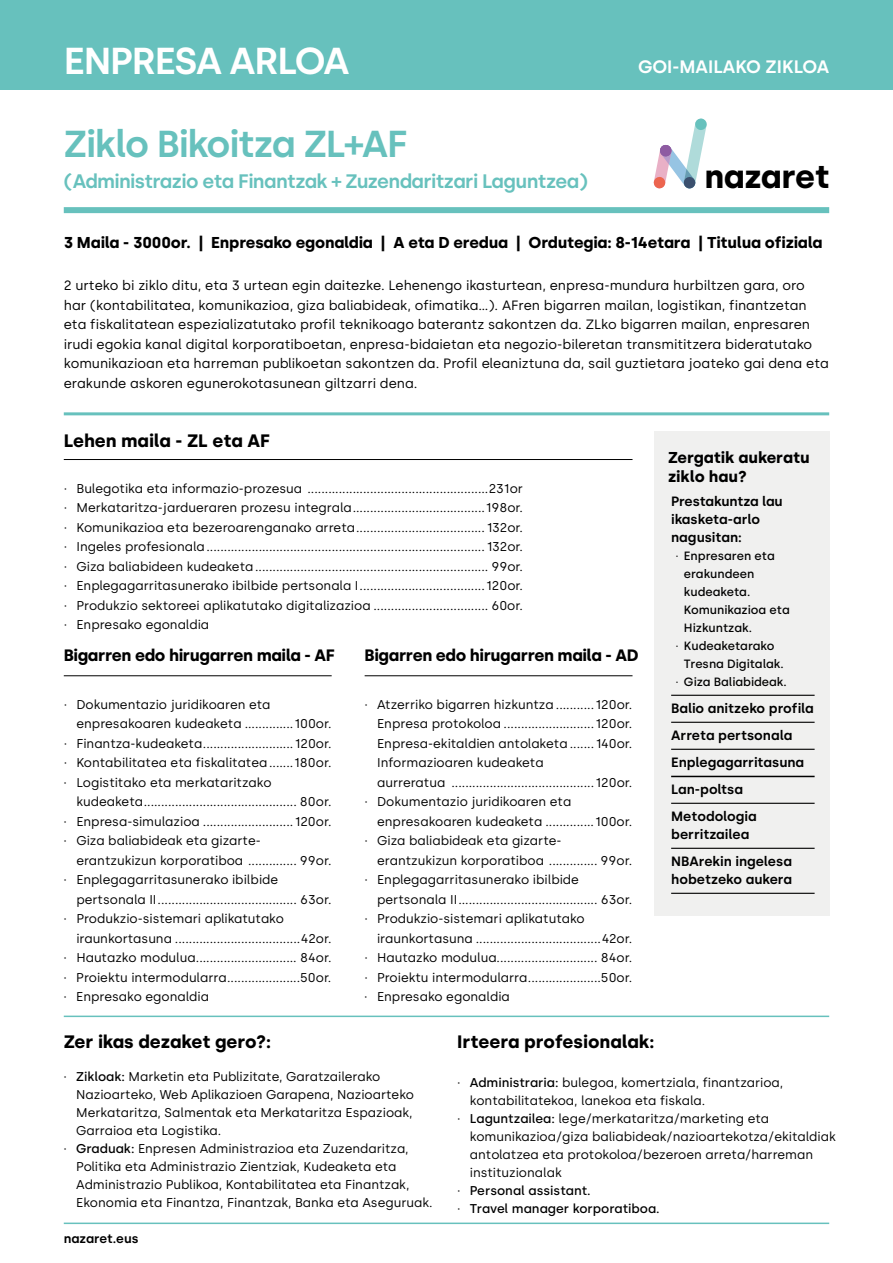
<style>
.page{position:relative;width:893px;height:1263px;background:#fff}
.page>*{position:absolute;margin:0;border:0;box-sizing:border-box;transform-origin:0 0}
.t1{font:600 37.5px "Silka";letter-spacing:-.03em;color:#67c1bd}
.t2{font:600 37.5px "Silka";letter-spacing:-.03em;color:#fff}
.t3{font:700 32.85px "Silka";letter-spacing:-.01em;color:#000}
.t4{font:600 19.5px "Silka";letter-spacing:-.03em;color:#67c1bd}
.t5{font:700 18px "Silka";color:#000}
.t6{font:600 18px "Silka";color:#fff}
.t7{font:700 16.5px "Silka";letter-spacing:-.02em;color:#000}
.t8{font:700 15.75px/18.9px "Silka";letter-spacing:-.01em;color:#000}
.t9{font:13.5px/19.5px "Silka";color:#000}
.t10{font:600 13.5px/27px "Silka";color:#000}
.t11{font:12.75px/19.5px "Silka";color:#000;text-align:justify}
.t12{font:500 12.75px "Silka";color:#000}
.t13{font:600 12.75px "Silka";color:#000}
.t14{font:500 12px "Silka";color:#000}
.s1{font-weight:400}
.s2{font-weight:500}
</style>
<div class="page">
<hr style="left:64px;top:412px;width:765px;height:3px;background:#67c1bd">
<hr style="left:64px;top:1015px;width:765px;height:2px;background:#67c1bd">
<hr style="left:64px;top:459px;width:568px;height:1px;background:#000">
<hr style="left:64px;top:675px;width:268px;height:1px;background:#000">
<hr style="left:365px;top:675px;width:267px;height:1px;background:#000">
<div style="left:654px;top:432px;width:175px;height:484px;background:#f0f0ef"></div>
<hr style="left:671px;top:695px;width:144px;height:1px;background:#000">
<hr style="left:671px;top:722px;width:144px;height:1px;background:#000">
<hr style="left:671px;top:749px;width:144px;height:1px;background:#000">
<hr style="left:671px;top:776px;width:144px;height:1px;background:#000">
<hr style="left:671px;top:803px;width:144px;height:1px;background:#000">
<hr style="left:671px;top:848px;width:144px;height:1px;background:#000">
<hr style="left:671px;top:893px;width:144px;height:1px;background:#000">
<div style="left:64px;top:207px;width:765px;height:6px;background:#67c1bd"></div>
<div style="left:0;top:0;width:893px;height:89px;background:#67c1bd"></div>
<svg style="left:653px;top:118px;width:54px;height:71px"></svg>
<hr style="left:64px;top:1222px;width:765px;height:2px;background:#67c1bd">
<h1 class="t2" style="left:64px;top:39px;width:287px">ENPRESA ARLOA</h1>
<h1 class="t1" style="left:64px;top:121px;width:346px">Ziklo Bikoitza ZL+AF</h1>
<h3 class="t4" style="left:64px;top:170px;width:526px">(Administrazio eta Finantzak + Zuzendaritzari Laguntzea)</h3>
<h3 class="t6" style="left:638px;top:56px;width:193px">GOI-MAILAKO ZIKLOA</h3>
<h2 class="t3" style="left:704px;top:157px;width:126px">nazaret</h2>
<p class="t8" style="left:64px;top:233px;width:760px">3 Maila - 3000or. | Enpresako egonaldia | A eta D eredua | Ordutegia: 8-14etara | Titulua ofiziala</p>
<p class="t9" style="left:64px;top:276px;width:767px">2 urteko bi ziklo ditu, eta 3 urtean egin daitezke. Lehenengo ikasturtean, enpresa-mundura hurbiltzen gara, oro har (kontabilitatea, komunikazioa, giza baliabideak, ofimatika…). AFren bigarren mailan, logistikan, finantzetan eta fiskalitatean espezializatutako profil teknikoago baterantz sakontzen da. ZLko bigarren mailan, enpresaren irudi egokia kanal digital korporatiboetan, enpresa-bidaietan eta negozio-bileretan transmititzera bideratutako komunikazioan eta harreman publikoetan sakontzen da. Profil eleaniztuna da, sail guztietara joateko gai dena eta erakunde askoren egunerokotasunean giltzarri dena.</p>
<h3 class="t5" style="left:64px;top:430px;width:208px">Lehen maila - ZL eta AF</h3>
<p class="t11" style="left:64px;top:478px;width:461px">· Bulegotika eta informazio-prozesua ....................................................231or · Merkataritza-jardueraren prozesu integrala......................................198or. · Komunikazioa eta bezeroarenganako arreta..................................... 132or. · Ingeles profesionala................................................................................ 132or. · Giza baliabideen kudeaketa................................................................... 99or. · Enplegagarritasunerako ibilbide pertsonala I....................................120or. · Produkzio sektoreei aplikatutako digitalizazioa ................................. 60or. · Enpresako egonaldia</p>
<p class="t7" style="left:64px;top:646px;width:273px">Bigarren edo hirugarren maila - AF</p>
<p class="t11" style="left:64px;top:694px;width:208px">· Dokumentazio juridikoaren eta</p>
<p class="t11" style="left:76px;top:714px;width:257px">enpresakoaren kudeaketa ..............100or.</p>
<p class="t11" style="left:64px;top:733px;width:269px">· Finantza-kudeaketa..........................120or.</p>
<p class="t11" style="left:64px;top:753px;width:269px">· Kontabilitatea eta fiskalitatea.......180or.</p>
<p class="t11" style="left:64px;top:772px;width:209px">· Logistitako eta merkataritzako</p>
<p class="t11" style="left:76px;top:792px;width:257px">kudeaketa............................................ 80or.</p>
<p class="t11" style="left:64px;top:811px;width:269px">· Enpresa-simulazioa ..........................120or.</p>
<p class="t11" style="left:64px;top:831px;width:199px">· Giza baliabideak eta gizarte-</p>
<p class="t11" style="left:76px;top:850px;width:257px">erantzukizun korporatiboa .............. 99or.</p>
<p class="t11" style="left:64px;top:870px;width:216px">· Enplegagarritasunerako ibilbide</p>
<p class="t11" style="left:76px;top:889px;width:257px">pertsonala II........................................ 63or.</p>
<p class="t11" style="left:64px;top:909px;width:222px">· Produkzio-sistemari aplikatutako</p>
<p class="t11" style="left:76px;top:928px;width:257px">iraunkortasuna ....................................42or.</p>
<p class="t11" style="left:64px;top:948px;width:269px">· Hautazko modulua............................. 84or.</p>
<p class="t11" style="left:64px;top:967px;width:269px">· Proiektu intermodularra.....................50or.</p>
<p class="t11" style="left:64px;top:987px;width:147px">· Enpresako egonaldia</p>
<p class="t7" style="left:365px;top:646px;width:275px">Bigarren edo hirugarren maila - AD</p>
<p class="t11" style="left:364px;top:694px;width:269px">· Atzerriko bigarren hizkuntza ...........120or.</p>
<p class="t11" style="left:377px;top:714px;width:257px">Enpresa protokoloa ..........................120or.</p>
<p class="t11" style="left:377px;top:733px;width:257px">Enpresa-ekitaldien antolaketa ....... 140or.</p>
<p class="t11" style="left:377px;top:753px;width:168px">Informazioaren kudeaketa</p>
<p class="t11" style="left:377px;top:772px;width:257px">aurreratua .........................................120or.</p>
<p class="t11" style="left:364px;top:792px;width:208px">· Dokumentazio juridikoaren eta</p>
<p class="t11" style="left:377px;top:811px;width:257px">enpresakoaren kudeaketa ..............100or.</p>
<p class="t11" style="left:364px;top:831px;width:199px">· Giza baliabideak eta gizarte-</p>
<p class="t11" style="left:377px;top:850px;width:257px">erantzukizun korporatiboa .............. 99or.</p>
<p class="t11" style="left:364px;top:870px;width:216px">· Enplegagarritasunerako ibilbide</p>
<p class="t11" style="left:377px;top:889px;width:257px">pertsonala II........................................ 63or.</p>
<p class="t11" style="left:364px;top:909px;width:222px">· Produkzio-sistemari aplikatutako</p>
<p class="t11" style="left:377px;top:928px;width:257px">iraunkortasuna ....................................42or.</p>
<p class="t11" style="left:364px;top:948px;width:269px">· Hautazko modulua............................. 84or.</p>
<p class="t11" style="left:364px;top:967px;width:269px">· Proiektu intermodularra.....................50or.</p>
<p class="t11" style="left:364px;top:987px;width:147px">· Enpresako egonaldia</p>
<h3 class="t5" style="left:64px;top:1031px;width:209px">Zer ikas dezaket gero?:</h3>
<h3 class="t5" style="left:457px;top:1031px;width:199px">Irteera profesionalak:</h3>
<p class="t8" style="left:668px;top:448px;width:143px">Zergatik aukeratu ziklo hau?</p>
<p class="t10" style="left:671px;top:492px;width:113px;line-height:18px">Prestakuntza lau ikasketa-arlo nagusitan:</p>
<p class="t14" style="left:675px;top:549px;width:101px"><span class="s1">·</span> Enpresaren eta</p>
<p class="t14" style="left:684px;top:567px;width:72px">erakundeen</p>
<p class="t14" style="left:684px;top:585px;width:68px">kudeaketa.</p>
<p class="t14" style="left:684px;top:603px;width:107px">Komunikazioa eta</p>
<p class="t14" style="left:684px;top:621px;width:70px">Hizkuntzak.</p>
<p class="t14" style="left:675px;top:639px;width:101px"><span class="s1">·</span> Kudeaketarako</p>
<p class="t14" style="left:684px;top:657px;width:101px">Tresna Digitalak.</p>
<p class="t14" style="left:675px;top:675px;width:113px"><span class="s1">·</span> Giza Baliabideak.</p>
<p class="t10" style="left:671px;top:695px;width:144px">Balio anitzeko profila<br>Arreta pertsonala<br>Enplegagarritasuna<br>Lan-poltsa<br>Metodologia</p>
<p class="t10" style="left:671px;top:821px;width:122px">berritzailea<br>NBArekin ingelesa</p>
<p class="t10" style="left:671px;top:866px;width:122px">hobetzeko aukera</p>
<p class="t11" style="left:63px;top:1067px;width:318px">· <span class="s2">Zikloak:</span> Marketin eta Publizitate, Garatzailerako</p>
<p class="t11" style="left:76px;top:1085px;width:339px">Nazioarteko, Web Aplikazioen Garapena, Nazioarteko</p>
<p class="t11" style="left:76px;top:1103px;width:338px">Merkataritza, Salmentak eta Merkataritza Espazioak,</p>
<p class="t11" style="left:76px;top:1121px;width:147px">Garraioa eta Logistika.</p>
<p class="t11" style="left:63px;top:1139px;width:347px">· <span class="s2">Graduak:</span> Enpresen Administrazioa eta Zuzendaritza,</p>
<p class="t11" style="left:76px;top:1157px;width:322px">Politika eta Administrazio Zientziak, Kudeaketa eta</p>
<p class="t11" style="left:76px;top:1175px;width:335px">Administrazio Publikoa, Kontabilitatea eta Finantzak,</p>
<p class="t11" style="left:76px;top:1193px;width:358px">Ekonomia eta Finantza, Finantzak, Banka eta Aseguruak.</p>
<p class="t13" style="left:64px;top:1231px;width:76px">nazaret.eus</p>
<p class="t11" style="left:457px;top:1073px;width:328px">· <span class="s2">Administraria:</span> bulegoa, komertziala, finantzarioa,</p>
<p class="t11" style="left:470px;top:1091px;width:237px">kontabilitatekoa, lanekoa eta fiskala.</p>
<p class="t11" style="left:457px;top:1109px;width:314px">· <span class="s2">Laguntzailea:</span> lege/merkataritza/marketing eta</p>
<p class="t11" style="left:470px;top:1127px;width:367px">komunikazioa/giza baliabideak/nazioartekotza/ekitaldiak</p>
<p class="t11" style="left:470px;top:1145px;width:345px">antolatzea eta protokoloa/bezeroen arreta/harreman</p>
<p class="t11" style="left:470px;top:1163px;width:93px">instituzionalak</p>
<p class="t12" style="left:457px;top:1183px;width:135px"><span class="s1">·</span> Personal assistant.</p>
<p class="t12" style="left:457px;top:1201px;width:204px"><span class="s1">·</span> Travel manager korporatiboa.</p>
</div>
